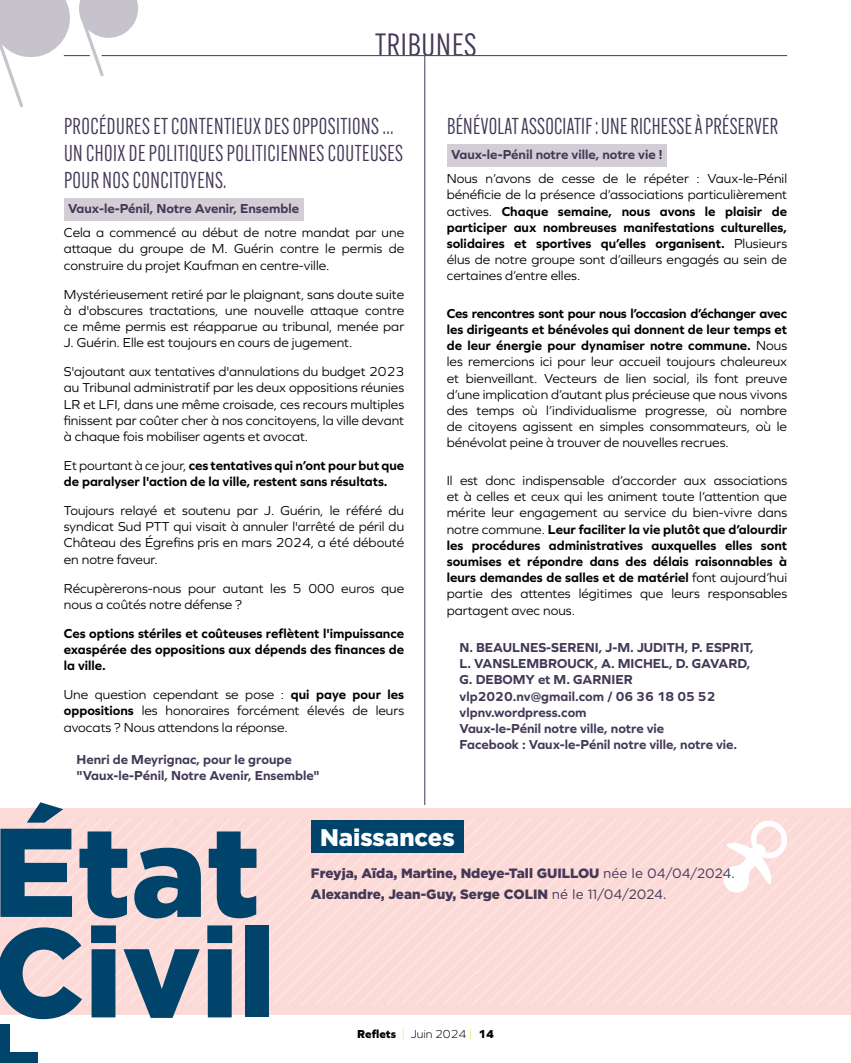
<style>
.page{position:relative;width:851px;height:1063px;background:#fff}
.page>*{position:absolute;margin:0;border:0;box-sizing:border-box;transform-origin:0 0}
.t1{font:900 126px/100.5px "Gotham";color:#00446b}
.t2{font:31.5px "Alternate Gothic ATF";letter-spacing:.02em;color:#443857}
.t3{font:900 24px "Gotham";color:#fff}
.t4{font:22.5px/27px "Alternate Gothic Cond ATF";letter-spacing:.02em;color:#443857}
.t5{font:13.5px/16.2px "Graphie";color:#000;text-align:justify}
.t6{font:700 13.5px/16.2px "Graphie";color:#443857}
.t7{font:700 13.5px/16.2px "Graphie";color:#000}
.t8{font:900 13.5px/20.4px "Gotham";color:#443857}
.t9{font:800 12px "Graphie";color:#000}
.s1{font-weight:400}
.s2{font-weight:700}
.s3{font-weight:300;color:#e8e221}
.s4{font-weight:300}
</style>
<div class="page">
<hr style="left:102px;top:55px;width:685px;height:1px;background:#443857">
<div style="left:446px;top:144px;width:220px;height:22px;background:#d3cdd6"></div>
<hr style="left:424px;top:56px;width:1px;height:749px;background:#443857">
<svg style="left:0;top:0;width:138px;height:108px"></svg>
<div style="left:0;top:1052px;width:37px;height:11px;background:#00446b"></div>
<div style="left:0;top:1025px;width:10px;height:38px;background:#00446b"></div>
<div style="left:64px;top:198px;width:239px;height:22px;background:#d3cdd6"></div>
<div style="left:0;top:808px;width:850px;height:207px;background:#fbdad7"></div>
<svg style="left:49px;top:818px;width:14px;height:186px"></svg>
<svg style="left:63px;top:818px;width:14px;height:186px"></svg>
<svg style="left:77px;top:818px;width:15px;height:186px"></svg>
<svg style="left:92px;top:818px;width:16px;height:186px"></svg>
<svg style="left:108px;top:818px;width:14px;height:186px"></svg>
<svg style="left:122px;top:818px;width:14px;height:186px"></svg>
<svg style="left:136px;top:818px;width:14px;height:186px"></svg>
<svg style="left:150px;top:818px;width:14px;height:186px"></svg>
<svg style="left:164px;top:818px;width:15px;height:186px"></svg>
<svg style="left:179px;top:818px;width:14px;height:186px"></svg>
<svg style="left:193px;top:818px;width:14px;height:186px"></svg>
<svg style="left:207px;top:818px;width:14px;height:186px"></svg>
<svg style="left:221px;top:818px;width:14px;height:186px"></svg>
<svg style="left:235px;top:818px;width:15px;height:186px"></svg>
<svg style="left:250px;top:818px;width:14px;height:186px"></svg>
<svg style="left:264px;top:818px;width:14px;height:186px"></svg>
<svg style="left:278px;top:818px;width:14px;height:186px"></svg>
<svg style="left:292px;top:818px;width:558px;height:186px"></svg>
<div style="left:311px;top:821px;width:153px;height:32px;background:#00446b"></div>
<h2 class="t2" style="left:375px;top:26px;width:103px">TRIBUNES</h2>
<h3 class="t4" style="left:64px;top:112px;width:340px">PROCÉDURES ET CONTENTIEUX DES OPPOSITIONS …<br>UN CHOIX DE POLITIQUES POLITICIENNES COUTEUSES<br>POUR NOS CONCITOYENS.</h3>
<p class="t6" style="left:68px;top:200px;width:232px">Vaux-le-Pénil, Notre Avenir, Ensemble</p>
<p class="t5" style="left:64px;top:224px;width:342px">Cela a commencé au début de notre mandat par une attaque du groupe de M. Guérin contre le permis de construire du projet Kaufman en centre-ville.</p>
<p class="t5" style="left:64px;top:286px;width:342px">Mystérieusement retiré par le plaignant, sans doute suite à d'obscures tractations, une nouvelle attaque contre ce même permis est réapparue au tribunal, menée par J. Guérin. Elle est toujours en cours de jugement.</p>
<p class="t5" style="left:64px;top:363px;width:342px">S'ajoutant aux tentatives d'annulations du budget 2023 au Tribunal administratif par les deux oppositions réunies LR et LFI, dans une même croisade, ces recours multiples finissent par coûter cher à nos concitoyens, la ville devant à chaque fois mobiliser agents et avocat.</p>
<p class="t7" style="left:64px;top:457px;width:342px"><span class="s1">Et pourtant à ce jour,</span> ces tentatives qui n’ont pour but que de paralyser l'action de la ville, restent sans résultats.</p>
<p class="t5" style="left:64px;top:502px;width:342px">Toujours relayé et soutenu par J. Guérin, le référé du syndicat Sud PTT qui visait à annuler l'arrêté de péril du Château des Égrefins pris en mars 2024, a été débouté en notre faveur.</p>
<p class="t5" style="left:64px;top:580px;width:342px">Récupèrerons-nous pour autant les 5 000 euros que nous a coûtés notre défense ?</p>
<p class="t7" style="left:64px;top:625px;width:342px;text-align:justify">Ces options stériles et coûteuses reflètent l'impuissance exaspérée des oppositions aux dépends des finances de la ville.</p>
<p class="t5" style="left:64px;top:686px;width:342px">Une question cependant se pose : <span class="s2">qui paye pour les oppositions</span> les honoraires forcément élevés de leurs avocats ? Nous attendons la réponse.</p>
<p class="t6" style="left:77px;top:751px;width:244px">Henri de Meyrignac, pour le groupe "Vaux-le-Pénil, Notre Avenir, Ensemble"</p>
<h1 class="t1" style="left:-7px;top:821px;width:285px">État<br>Civil</h1>
<h3 class="t4" style="left:447px;top:112px;width:332px">BÉNÉVOLAT ASSOCIATIF : UNE RICHESSE À PRÉSERVER</h3>
<p class="t6" style="left:451px;top:146px;width:213px">Vaux-le-Pénil notre ville, notre vie !</p>
<p class="t5" style="left:446px;top:170px;width:342px">Nous n’avons de cesse de le répéter : Vaux-le-Pénil bénéficie de la présence d’associations particulièrement actives. <span class="s2">Chaque semaine, nous avons le plaisir de participer aux nombreuses manifestations culturelles, solidaires et sportives qu’elles organisent.</span> Plusieurs élus de notre groupe sont d’ailleurs engagés au sein de certaines d’entre elles.</p>
<p class="t5" style="left:446px;top:305px;width:342px"><span class="s2">Ces rencontres sont pour nous l’occasion d’échanger avec les dirigeants et bénévoles qui donnent de leur temps et de leur énergie pour dynamiser notre commune.</span> Nous les remercions ici pour leur accueil toujours chaleureux et bienveillant. Vecteurs de lien social, ils font preuve d’une implication d’autant plus précieuse que nous vivons des temps où l’individualisme progresse, où nombre de citoyens agissent en simples consommateurs, où le bénévolat peine à trouver de nouvelles recrues.</p>
<p class="t5" style="left:446px;top:472px;width:342px">Il est donc indispensable d’accorder aux associations et à celles et ceux qui les animent toute l’attention que mérite leur engagement au service du bien-vivre dans notre commune. <span class="s2">Leur faciliter la vie plutôt que d’alourdir les procédures administratives auxquelles elles sont soumises et répondre dans des délais raisonnables à leurs demandes de salles et de matériel</span> font aujourd’hui partie des attentes légitimes que leurs responsables partagent avec nous.</p>
<p class="t6" style="left:459px;top:639px;width:296px">N. BEAULNES-SERENI, J-M. JUDITH, P. ESPRIT, L. VANSLEMBROUCK, A. MICHEL, D. GAVARD, G. DEBOMY et M. GARNIER vlp2020.nv@gmail.com / 06 36 18 05 52 vlpnv.wordpress.com<br>Vaux-le-Pénil notre ville, notre vie<br>Facebook : Vaux-le-Pénil notre ville, notre vie.</p>
<h3 class="t3" style="left:320px;top:821px;width:136px">Naissances</h3>
<p class="t8" style="left:311px;top:863px;width:425px">Freyja, Aïda, Martine, Ndeye-Tall GUILLOU <span class="s1">née le 04/04/2024.<br></span>Alexandre, Jean-Guy, Serge COLIN <span class="s1">né le 11/04/2024.</span></p>
<p class="t9" style="left:357px;top:1027px;width:138px">Reflets <span class="s3">|</span> <span class="s4">Juin 2024</span> <span class="s3">|</span> 14</p>
</div>
